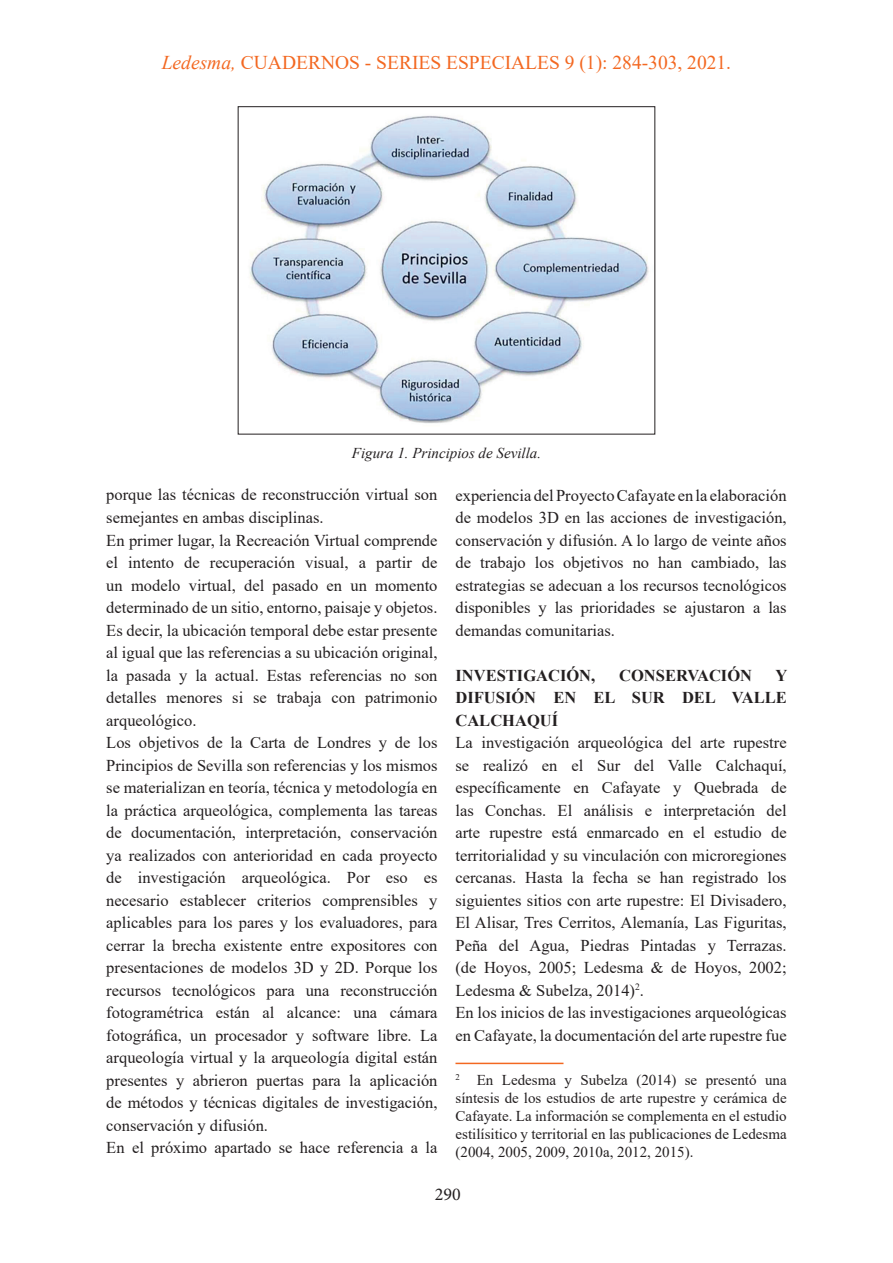
<style>
.page{position:relative;width:893px;height:1263px;background:#fff}
.page>*{position:absolute;margin:0;border:0;box-sizing:border-box;transform-origin:0 0}
.t1{font:19.5px "Times New Roman";color:#f36821}
.t2{font:18px "Minion Pro";color:#231f20}
.t3{font:16.5px/22.5px "Times New Roman";color:#231f20}
.t4{font:700 16.5px/22.5px "Times New Roman";color:#231f20;text-align:justify}
.t5{font:15px/18px "Times New Roman";color:#231f20;text-align:justify}
.t6{font:italic 15px "Times New Roman";color:#231f20}
.s1{font-style:italic}
</style>
<div class="page">
<hr style="left:455px;top:1063px;width:108px;height:1px;background:#f36821">
<img style="left:250px;top:116px;width:399px;height:307px">
<p class="t1" style="left:162px;top:49px;width:571px"><span class="s1">Ledesma,</span> CUADERNOS - SERIES ESPECIALES 9 (1): 284-303, 2021.</p>
<p class="t6" style="left:352px;top:442px;width:191px">Figura 1. Principios de Sevilla.</p>
<p class="t3" style="left:106px;top:483px;width:333px">porque las técnicas de reconstrucción virtual son semejantes en ambas disciplinas.<br>En primer lugar, la Recreación Virtual comprende el intento de recuperación visual, a partir de un modelo virtual, del pasado en un momento determinado de un sitio, entorno, paisaje y objetos.<br>Es decir, la ubicación temporal debe estar presente al igual que las referencias a su ubicación original, la pasada y la actual. Estas referencias no son detalles menores si se trabaja con patrimonio arqueológico.<br>Los objetivos de la Carta de Londres y de los Principios de Sevilla son referencias y los mismos se materializan en teoría, técnica y metodología en la práctica arqueológica, complementa las tareas de documentación, interpretación, conservación ya realizados con anterioridad en cada proyecto de investigación arqueológica. Por eso es necesario establecer criterios comprensibles y aplicables para los pares y los evaluadores, para cerrar la brecha existente entre expositores con presentaciones de modelos 3D y 2D. Porque los recursos tecnológicos para una reconstrucción fotogramétrica están al alcance: una cámara fotográfica, un procesador y software libre. La arqueología virtual y la arqueología digital están presentes y abrieron puertas para la aplicación de métodos y técnicas digitales de investigación, conservación y difusión.<br>En el próximo apartado se hace referencia a la</p>
<p class="t3" style="left:455px;top:483px;width:333px;text-align:justify">experiencia del Proyecto Cafayate en la elaboración de modelos 3D en las acciones de investigación, conservación y difusión. A lo largo de veinte años de trabajo los objetivos no han cambiado, las estrategias se adecuan a los recursos tecnológicos disponibles y las prioridades se ajustaron a las demandas comunitarias.</p>
<p class="t4" style="left:455px;top:663px;width:141px">INVESTIGACIÓN,</p>
<p class="t4" style="left:619px;top:663px;width:134px">CONSERVACIÓN</p>
<p class="t4" style="left:455px;top:663px;width:333px;text-indent:320px">Y DIFUSIÓN EN EL SUR DEL VALLE CALCHAQUÍ</p>
<p class="t3" style="left:455px;top:731px;width:333px">La investigación arqueológica del arte rupestre se realizó en el Sur del Valle Calchaquí, específicamente en Cafayate y Quebrada de las Conchas. El análisis e interpretación del arte rupestre está enmarcado en el estudio de territorialidad y su vinculación con microregiones cercanas. Hasta la fecha se han registrado los siguientes sitios con arte rupestre: El Divisadero, El Alisar, Tres Cerritos, Alemanía, Las Figuritas, Peña del Agua, Piedras Pintadas y Terrazas. (de Hoyos, 2005; Ledesma &amp; de Hoyos, 2002; Ledesma &amp; Subelza, 2014)<sup>2</sup>.<br>En los inicios de las investigaciones arqueológicas en Cafayate, la documentación del arte rupestre fue</p>
<p class="t5" style="left:455px;top:1070px;width:333px"><sup>2</sup> En Ledesma y Subelza (2014) se presentó una síntesis de los estudios de arte rupestre y cerámica de Cafayate. La información se complementa en el estudio estilísitico y territorial en las publicaciones de Ledesma (2004, 2005, 2009, 2010a, 2012, 2015).</p>
<p class="t2" style="left:435px;top:1182px;width:27px">290</p>
</div>
